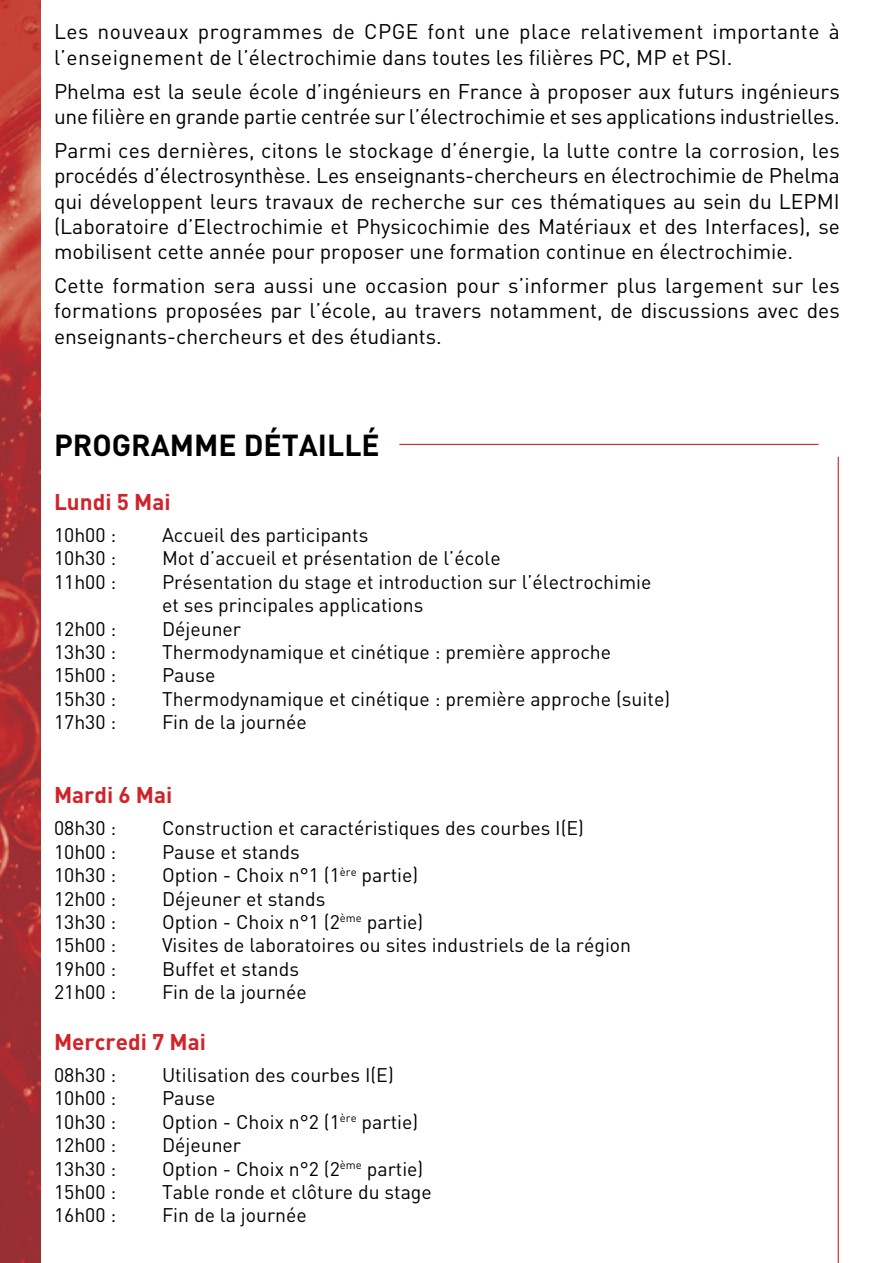
<style>
.page{position:relative;width:893px;height:1263px;background:#fff}
.page>*{position:absolute;margin:0;border:0;box-sizing:border-box;transform-origin:0 0}
.t1{font:700 30px "DIN";color:#000}
.t2{font:700 22.5px "DIN";color:#d2232a}
.t3{font:21px/25.2px "DIN";color:#000;text-align:justify}
.t4{font:21px/25.2px "DIN";letter-spacing:.02em;color:#000}
.t5{font:19.5px/23.4px "DIN";color:#000}
</style>
<div class="page">
<img style="left:0;top:0;width:40px;height:1263px">
<hr style="left:399px;top:444px;width:420px;height:1px;background:#d2232a">
<hr style="left:838px;top:457px;width:1px;height:806px;background:#d2232a">
<p class="t4" style="left:54px;top:19px;width:787px">Les nouveaux programmes de CPGE font une place relativement importante à l’enseignement de l’électrochimie dans toutes les filières PC, MP et PSI.</p>
<p class="t3" style="left:54px;top:78px;width:787px">Phelma est la seule école d’ingénieurs en France à proposer aux futurs ingénieurs une filière en grande partie centrée sur l’électrochimie et ses applications industrielles.</p>
<p class="t3" style="left:54px;top:138px;width:787px">Parmi ces dernières, citons le stockage d’énergie, la lutte contre la corrosion, les procédés d’électrosynthèse. Les enseignants-chercheurs en électrochimie de Phelma qui développent leurs travaux de recherche sur ces thématiques au sein du LEPMI (Laboratoire d’Electrochimie et Physicochimie des Matériaux et des Interfaces), se mobilisent cette année pour proposer une formation continue en électrochimie.</p>
<p class="t3" style="left:54px;top:273px;width:787px">Cette formation sera aussi une occasion pour s’informer plus largement sur les formations proposées par l’école, au travers notamment, de discussions avec des enseignants-chercheurs et des étudiants.</p>
<p class="t1" style="left:54px;top:425px;width:327px">PROGRAMME DÉTAILLÉ</p>
<p class="t2" style="left:54px;top:487px;width:118px">Lundi 5 Mai</p>
<p class="t5" style="left:54px;top:523px;width:64px">10h00 :</p>
<p class="t5" style="left:162px;top:523px;width:208px">Accueil des participants</p>
<p class="t5" style="left:54px;top:546px;width:64px">10h30 :</p>
<p class="t5" style="left:162px;top:546px;width:340px">Mot d’accueil et présentation de l’école</p>
<p class="t5" style="left:54px;top:570px;width:64px">11h00 :</p>
<p class="t5" style="left:162px;top:570px;width:491px">Présentation du stage et introduction sur l’électrochimie et ses principales applications</p>
<p class="t5" style="left:54px;top:616px;width:64px">12h00 :</p>
<p class="t5" style="left:162px;top:616px;width:81px">Déjeuner</p>
<p class="t5" style="left:54px;top:640px;width:64px">13h30 :</p>
<p class="t5" style="left:162px;top:640px;width:451px">Thermodynamique et cinétique : première approche</p>
<p class="t5" style="left:54px;top:663px;width:64px">15h00 :</p>
<p class="t5" style="left:162px;top:663px;width:55px">Pause</p>
<p class="t5" style="left:54px;top:687px;width:64px">15h30 :</p>
<p class="t5" style="left:162px;top:687px;width:510px">Thermodynamique et cinétique : première approche (suite)</p>
<p class="t5" style="left:54px;top:710px;width:64px">17h30 :</p>
<p class="t5" style="left:162px;top:710px;width:146px">Fin de la journée</p>
<p class="t2" style="left:54px;top:780px;width:120px">Mardi 6 Mai</p>
<p class="t5" style="left:54px;top:816px;width:64px">08h30 :</p>
<p class="t5" style="left:162px;top:816px;width:423px">Construction et caractéristiques des courbes I(E)</p>
<p class="t5" style="left:54px;top:840px;width:64px">10h00 :</p>
<p class="t5" style="left:162px;top:840px;width:139px">Pause et stands</p>
<p class="t5" style="left:54px;top:863px;width:64px">10h30 :</p>
<p class="t5" style="left:162px;top:863px;width:258px">Option - Choix n°1 (1<sup>ère</sup> partie)</p>
<p class="t5" style="left:54px;top:886px;width:64px">12h00 :</p>
<p class="t5" style="left:162px;top:886px;width:165px">Déjeuner et stands</p>
<p class="t5" style="left:54px;top:910px;width:64px">13h30 :</p>
<p class="t5" style="left:162px;top:910px;width:263px">Option - Choix n°1 (2<sup>ème</sup> partie)</p>
<p class="t5" style="left:54px;top:933px;width:64px">15h00 :</p>
<p class="t5" style="left:162px;top:933px;width:471px">Visites de laboratoires ou sites industriels de la région</p>
<p class="t5" style="left:54px;top:957px;width:64px">19h00 :</p>
<p class="t5" style="left:162px;top:957px;width:139px">Buffet et stands</p>
<p class="t5" style="left:54px;top:980px;width:64px">21h00 :</p>
<p class="t5" style="left:162px;top:980px;width:146px">Fin de la journée</p>
<p class="t2" style="left:54px;top:1027px;width:154px">Mercredi 7 Mai</p>
<p class="t5" style="left:54px;top:1063px;width:64px">08h30 :</p>
<p class="t5" style="left:162px;top:1063px;width:233px">Utilisation des courbes I(E)</p>
<p class="t5" style="left:54px;top:1086px;width:64px">10h00 :</p>
<p class="t5" style="left:162px;top:1086px;width:55px">Pause</p>
<p class="t5" style="left:54px;top:1110px;width:64px">10h30 :</p>
<p class="t5" style="left:162px;top:1110px;width:258px">Option - Choix n°2 (1<sup>ère</sup> partie)</p>
<p class="t5" style="left:54px;top:1133px;width:64px">12h00 :</p>
<p class="t5" style="left:162px;top:1133px;width:81px">Déjeuner</p>
<p class="t5" style="left:54px;top:1156px;width:64px">13h30 :</p>
<p class="t5" style="left:162px;top:1156px;width:263px">Option - Choix n°2 (2<sup>ème</sup> partie)</p>
<p class="t5" style="left:54px;top:1180px;width:64px">15h00 :</p>
<p class="t5" style="left:162px;top:1180px;width:271px">Table ronde et clôture du stage</p>
<p class="t5" style="left:54px;top:1203px;width:64px">16h00 :</p>
<p class="t5" style="left:162px;top:1203px;width:146px">Fin de la journée</p>
</div>
